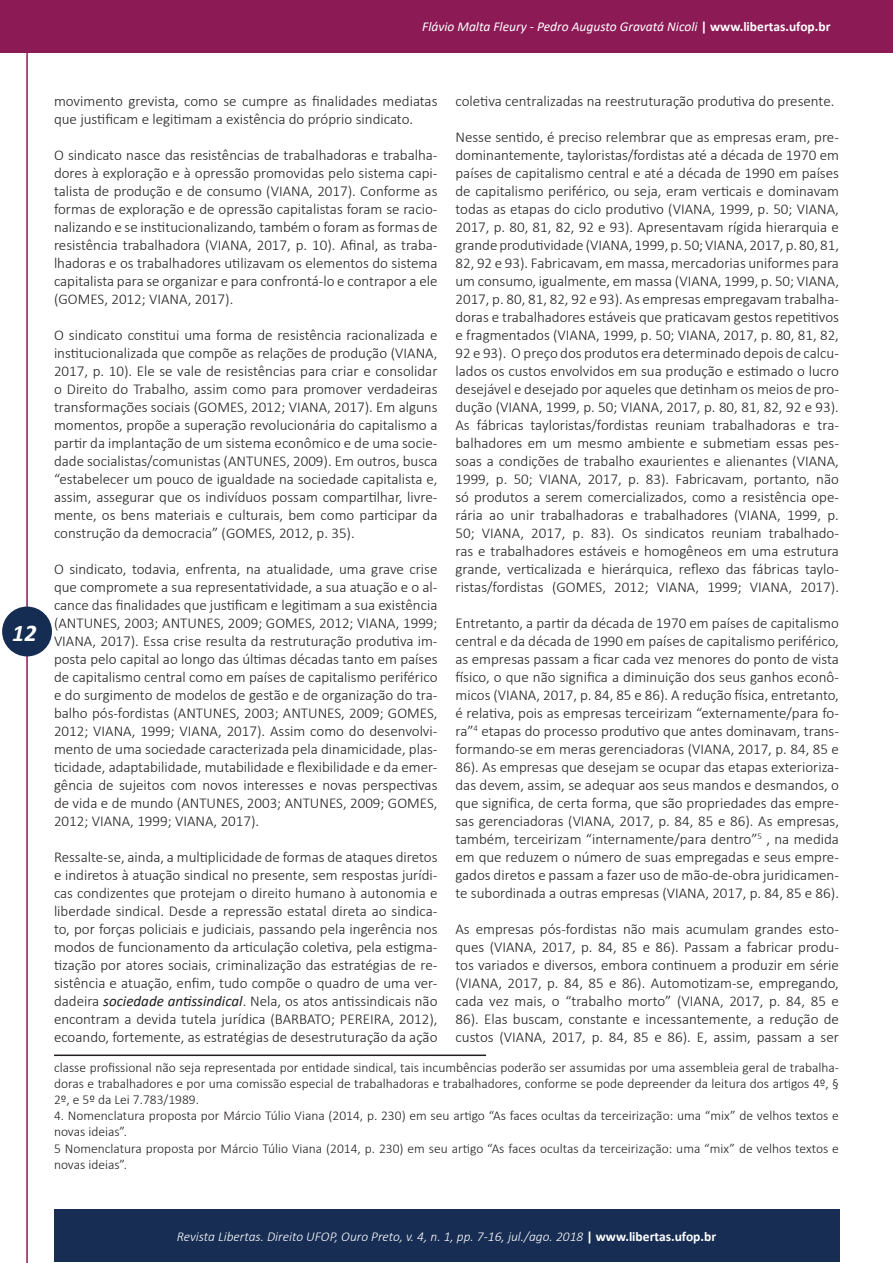
<style>
.page{position:relative;width:893px;height:1263px;background:#fff}
.page>*{position:absolute;margin:0;border:0;box-sizing:border-box;transform-origin:0 0}
.t1{font:italic 700 24px "Calibri";color:#fff}
.t2{font:300 15px/18px "Calibri";color:#231f20;text-align:justify}
.t3{font:300 13.5px/16.2px "Calibri";color:#231f20}
.t4{font:italic 300 13.5px "Calibri";color:#fff}
.t5{font:italic 13.5px "Calibri";color:#fff}
.s1{font-weight:700;font-style:normal}
.s2{font-weight:400;font-style:italic}
</style>
<div class="page">
<hr style="left:26px;top:0;width:2px;height:1263px;background:#8b1a56">
<div style="left:2px;top:606px;width:50px;height:50px;background:#152d52;border-radius:50%"></div>
<div style="left:54px;top:1210px;width:786px;height:52px;background:#172d54"></div>
<div style="left:0;top:0;width:893px;height:52px;background:#8b1a55"></div>
<hr style="left:54px;top:1054px;width:432px;height:2px;background:#231f20">
<p class="t5" style="left:422px;top:17px;width:410px">Flávio Malta Fleury - Pedro Augusto Gravatá Nicoli <span class="s1">| www.libertas.ufop.br</span></p>
<h1 class="t1" style="left:12px;top:615px;width:26px">12</h1>
<p class="t2" style="left:54px;top:91px;width:385px">movimento grevista, como se cumpre as finalidades mediatas que justificam e legitimam a existência do próprio sindicato.</p>
<p class="t2" style="left:54px;top:145px;width:385px">O sindicato nasce das resistências de trabalhadoras e trabalha&shy;dores à exploração e à opressão promovidas pelo sistema capi&shy;talista de produção e de consumo (VIANA, 2017). Conforme as formas de exploração e de opressão capitalistas foram se racio&shy;nalizando e se institucionalizando, também o foram as formas de resistência trabalhadora (VIANA, 2017, p. 10). Afinal, as traba&shy;lhadoras e os trabalhadores utilizavam os elementos do sistema capitalista para se organizar e para confrontá-lo e contrapor a ele (GOMES, 2012; VIANA, 2017).</p>
<p class="t2" style="left:54px;top:325px;width:385px">O sindicato constitui uma forma de resistência racionalizada e institucionalizada que compõe as relações de produção (VIANA, 2017, p. 10). Ele se vale de resistências para criar e consolidar o Direito do Trabalho, assim como para promover verdadeiras transformações sociais (GOMES, 2012; VIANA, 2017). Em alguns momentos, propõe a superação revolucionária do capitalismo a partir da implantação de um sistema econômico e de uma socie&shy;dade socialistas/comunistas (ANTUNES, 2009). Em outros, busca “estabelecer um pouco de igualdade na sociedade capitalista e, assim, assegurar que os indivíduos possam compartilhar, livre&shy;mente, os bens materiais e culturais, bem como participar da construção da democracia” (GOMES, 2012, p. 35).</p>
<p class="t2" style="left:54px;top:559px;width:385px">O sindicato, todavia, enfrenta, na atualidade, uma grave crise que compromete a sua representatividade, a sua atuação e o al&shy;cance das finalidades que justificam e legitimam a sua existência (ANTUNES, 2003; ANTUNES, 2009; GOMES, 2012; VIANA, 1999; VIANA, 2017). Essa crise resulta da restruturação produtiva im&shy;posta pelo capital ao longo das últimas décadas tanto em países de capitalismo central como em países de capitalismo periférico e do surgimento de modelos de gestão e de organização do tra&shy;balho pós-fordistas (ANTUNES, 2003; ANTUNES, 2009; GOMES, 2012; VIANA, 1999; VIANA, 2017). Assim como do desenvolvi&shy;mento de uma sociedade caracterizada pela dinamicidade, plas&shy;ticidade, adaptabilidade, mutabilidade e flexibilidade e da emer&shy;gência de sujeitos com novos interesses e novas perspectivas de vida e de mundo (ANTUNES, 2003; ANTUNES, 2009; GOMES, 2012; VIANA, 1999; VIANA, 2017).</p>
<p class="t2" style="left:54px;top:847px;width:385px">Ressalte-se, ainda, a multiplicidade de formas de ataques diretos e indiretos à atuação sindical no presente, sem respostas jurídi&shy;cas condizentes que protejam o direito humano à autonomia e liberdade sindical. Desde a repressão estatal direta ao sindica&shy;to, por forças policiais e judiciais, passando pela ingerência nos modos de funcionamento da articulação coletiva, pela estigma&shy;tização por atores sociais, criminalização das estratégias de re&shy;sistência e atuação, enfim, tudo compõe o quadro de uma ver&shy;dadeira <span class="s2">sociedade antissindical</span>. Nela, os atos antissindicais não encontram a devida tutela jurídica (BARBATO; PEREIRA, 2012), ecoando, fortemente, as estratégias de desestruturação da ação</p>
<p class="t3" style="left:54px;top:1059px;width:786px;text-align:justify">classe profissional não seja representada por entidade sindical, tais incumbências poderão ser assumidas por uma assembleia geral de trabalha&shy;doras e trabalhadores e por uma comissão especial de trabalhadoras e trabalhadores, conforme se pode depreender da leitura dos artigos 4º, § 2º, e 5º da Lei 7.783/1989.</p>
<p class="t3" style="left:54px;top:1107px;width:786px">4. Nomenclatura proposta por Márcio Túlio Viana (2014, p. 230) em seu artigo “As faces ocultas da terceirização: uma “mix” de velhos textos e novas ideias”.</p>
<p class="t3" style="left:54px;top:1140px;width:786px">5 Nomenclatura proposta por Márcio Túlio Viana (2014, p. 230) em seu artigo “As faces ocultas da terceirização: uma “mix” de velhos textos e novas ideias”.</p>
<p class="t2" style="left:455px;top:91px;width:380px">coletiva centralizadas na reestruturação produtiva do presente.</p>
<p class="t2" style="left:455px;top:127px;width:385px">Nesse sentido, é preciso relembrar que as empresas eram, pre&shy;dominantemente, tayloristas/fordistas até a década de 1970 em países de capitalismo central e até a década de 1990 em países de capitalismo periférico, ou seja, eram verticais e dominavam todas as etapas do ciclo produtivo (VIANA, 1999, p. 50; VIANA, 2017, p. 80, 81, 82, 92 e 93). Apresentavam rígida hierarquia e grande produtividade (VIANA, 1999, p. 50; VIANA, 2017, p. 80, 81, 82, 92 e 93). Fabricavam, em massa, mercadorias uniformes para um consumo, igualmente, em massa (VIANA, 1999, p. 50; VIANA, 2017, p. 80, 81, 82, 92 e 93). As empresas empregavam trabalha&shy;doras e trabalhadores estáveis que praticavam gestos repetitivos e fragmentados (VIANA, 1999, p. 50; VIANA, 2017, p. 80, 81, 82, 92 e 93). O preço dos produtos era determinado depois de calcu&shy;lados os custos envolvidos em sua produção e estimado o lucro desejável e desejado por aqueles que detinham os meios de pro&shy;dução (VIANA, 1999, p. 50; VIANA, 2017, p. 80, 81, 82, 92 e 93).</p>
<p class="t2" style="left:455px;top:415px;width:385px">As fábricas tayloristas/fordistas reuniam trabalhadoras e tra&shy;balhadores em um mesmo ambiente e submetiam essas pes&shy;soas a condições de trabalho exaurientes e alienantes (VIANA, 1999, p. 50; VIANA, 2017, p. 83). Fabricavam, portanto, não só produtos a serem comercializados, como a resistência ope&shy;rária ao unir trabalhadoras e trabalhadores (VIANA, 1999, p.<br>50; VIANA, 2017, p. 83). Os sindicatos reuniam trabalhado&shy;ras e trabalhadores estáveis e homogêneos em uma estrutura grande, verticalizada e hierárquica, reflexo das fábricas taylo&shy;ristas/fordistas (GOMES, 2012; VIANA, 1999; VIANA, 2017).</p>
<p class="t2" style="left:455px;top:613px;width:385px">Entretanto, a partir da década de 1970 em países de capitalismo central e da década de 1990 em países de capitalismo periférico, as empresas passam a ficar cada vez menores do ponto de vista físico, o que não significa a diminuição dos seus ganhos econô&shy;micos (VIANA, 2017, p. 84, 85 e 86). A redução física, entretanto, é relativa, pois as empresas terceirizam “externamente/para fo&shy;ra”<sup>4</sup> etapas do processo produtivo que antes dominavam, trans&shy;formando-se em meras gerenciadoras (VIANA, 2017, p. 84, 85 e 86). As empresas que desejam se ocupar das etapas exterioriza&shy;das devem, assim, se adequar aos seus mandos e desmandos, o que significa, de certa forma, que são propriedades das empre&shy;sas gerenciadoras (VIANA, 2017, p. 84, 85 e 86). As empresas, também, terceirizam “internamente/para dentro”<sup>5</sup> , na medida em que reduzem o número de suas empregadas e seus empre&shy;gados diretos e passam a fazer uso de mão-de-obra juridicamen&shy;te subordinada a outras empresas (VIANA, 2017, p. 84, 85 e 86).</p>
<p class="t2" style="left:455px;top:919px;width:385px">As empresas pós-fordistas não mais acumulam grandes esto&shy;ques (VIANA, 2017, p. 84, 85 e 86). Passam a fabricar produ&shy;tos variados e diversos, embora continuem a produzir em série (VIANA, 2017, p. 84, 85 e 86). Automotizam-se, empregando, cada vez mais, o “trabalho morto” (VIANA, 2017, p. 84, 85 e 86). Elas buscam, constante e incessantemente, a redução de custos (VIANA, 2017, p. 84, 85 e 86). E, assim, passam a ser</p>
<p class="t4" style="left:177px;top:1228px;width:541px">Revista Libertas. Direito UFOP, Ouro Preto, v. 4, n. 1, pp. 7-16, jul./ago. 2018 <span class="s1">| www.libertas.ufop.br</span></p>
</div>
